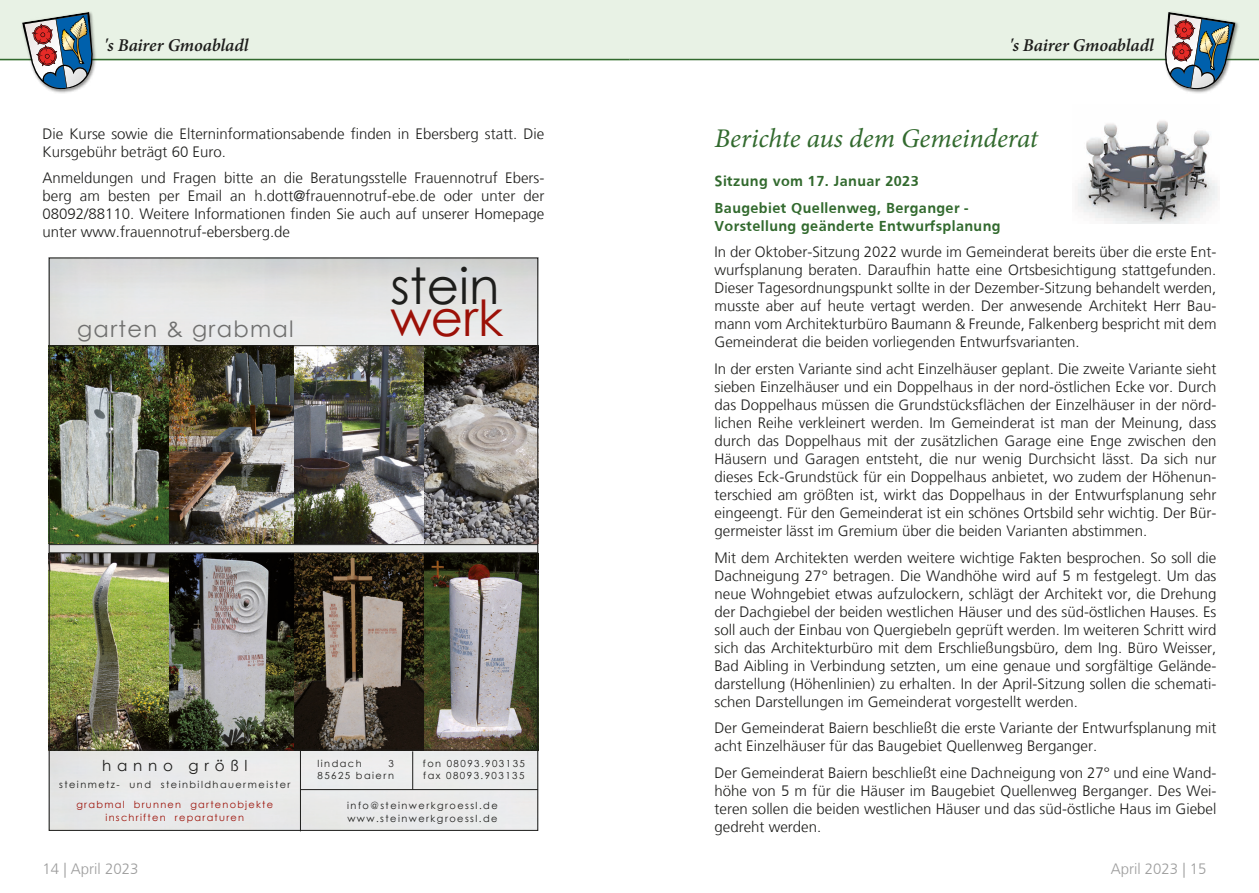
<style>
.page{position:relative;width:1259px;height:893px;background:#fff}
.page>*{position:absolute;margin:0;border:0;box-sizing:border-box;transform-origin:0 0}
.t1{font:49.8px "Century Gothic";color:#1d1d1b}
.t2{font:49.8px "Century Gothic";color:#9c1007}
.t3{font:italic 27px "Minion Pro";letter-spacing:-.005em;color:#326a2e}
.t4{font:22.5px "Century Gothic";letter-spacing:.06em;color:#70706f}
.t5{font:italic 600 18px "Minion Pro";letter-spacing:-.005em;color:#1d1d1b}
.t6{font:15.15px "Century Gothic";letter-spacing:.38em;color:#1d1d1b}
.t7{font:300 15px/18px "Frutiger LT";color:#1d1d1b;text-align:justify}
.t8{font:700 15px/26.5px "Frutiger";letter-spacing:.025em;color:#326a2e}
.t9{font:300 15px "Frutiger LT";color:#9d9d9d}
.t10{font:9.75px/12.6px "Century Gothic";letter-spacing:.15em;color:#1d1d1b}
.t11{font:9.75px/12.6px "Century Gothic";letter-spacing:.13em;color:#9c1007;text-align:center}
</style>
<div class="page">
<div style="left:0;top:0;width:629px;height:61px;background:#e8f2e5"></div>
<div style="left:629px;top:0;width:630px;height:60px;background:#e8f2e5"></div>
<hr style="left:0;top:59px;width:629px;height:1px;background:#326a2e">
<hr style="left:629px;top:59px;width:630px;height:1px;background:#326a2e">
<div style="left:21px;top:11px;width:76px;height:83px;background:#1d1d1b;opacity:.5"></div>
<img style="left:22px;top:12px;width:72px;height:78px">
<div style="left:1163px;top:11px;width:76px;height:83px;background:#1d1d1b;opacity:.5"></div>
<img style="left:1163px;top:12px;width:72px;height:78px">
<img style="left:49px;top:257px;width:489px;height:574px">
<img style="left:1077px;top:121px;width:141px;height:103px">
<p class="t5" style="left:104px;top:33px;width:146px">'s Bairer Gmoabladl</p>
<p class="t5" style="left:1009px;top:33px;width:146px">'s Bairer Gmoabladl</p>
<p class="t7" style="left:43px;top:125px;width:503px">Die Kurse sowie die Elterninformationsabende finden in Ebersberg statt. Die<br>Kursgebühr beträgt 60 Euro.</p>
<p class="t7" style="left:43px;top:169px;width:503px">Anmeldungen und Fragen bitte an die Beratungsstelle Frauennotruf Ebers&shy;berg am besten per Email an h.dott@frauennotruf-ebe.de oder unter der 08092/88110. Weitere Informationen finden Sie auch auf unserer Homepage unter www.frauennotruf-ebersberg.de</p>
<h3 class="t4" style="left:77px;top:315px;width:218px">garten &amp; grabmal</h3>
<h1 class="t1" style="left:390px;top:256px;width:110px">stein</h1>
<h1 class="t2" style="left:390px;top:288px;width:114px">werk</h1>
<p class="t6" style="left:102px;top:756px;width:147px">hanno größl</p>
<p class="t10" style="left:59px;top:778px;width:233px">steinmetz- und steinbildhauermeister</p>
<p class="t11" style="left:76px;top:798px;width:198px">grabmal brunnen gartenobjekte inschriften reparaturen</p>
<p class="t10" style="left:317px;top:757px;width:78px;text-align:right">3<br>85625 baiern</p>
<p class="t10" style="left:423px;top:757px;width:104px">fon 08093.903135 fax 08093.903135</p>
<p class="t10" style="left:347px;top:799px;width:152px">info@steinwerkgroessl.de www.steinwerkgroessl.de</p>
<p class="t10" style="left:317px;top:757px;width:46px">lindach</p>
<h2 class="t3" style="left:714px;top:120px;width:325px">Berichte aus dem Gemeinderat</h2>
<p class="t8" style="left:714px;top:168px;width:255px">Sitzung vom 17. Januar 2023<br>Baugebiet Quellenweg, Berganger -</p>
<p class="t8" style="left:714px;top:212px;width:287px">Vorstellung geänderte Entwurfsplanung</p>
<p class="t7" style="left:714px;top:244px;width:503px">In der Oktober-Sitzung 2022 wurde im Gemeinderat bereits über die erste Ent&shy;wurfsplanung beraten. Daraufhin hatte eine Ortsbesichtigung stattgefunden.<br>Dieser Tagesordnungspunkt sollte in der Dezember-Sitzung behandelt werden, musste aber auf heute vertagt werden. Der anwesende Architekt Herr Bau&shy;mann vom Architekturbüro Baumann &amp; Freunde, Falkenberg bespricht mit dem Gemeinderat die beiden vorliegenden Entwurfsvarianten.</p>
<p class="t7" style="left:714px;top:360px;width:503px">In der ersten Variante sind acht Einzelhäuser geplant. Die zweite Variante sieht sieben Einzelhäuser und ein Doppelhaus in der nord-östlichen Ecke vor. Durch das Doppelhaus müssen die Grundstücksflächen der Einzelhäuser in der nörd&shy;lichen Reihe verkleinert werden. Im Gemeinderat ist man der Meinung, dass durch das Doppelhaus mit der zusätzlichen Garage eine Enge zwischen den Häusern und Garagen entsteht, die nur wenig Durchsicht lässt. Da sich nur dieses Eck-Grundstück für ein Doppelhaus anbietet, wo zudem der Höhenun&shy;terschied am größten ist, wirkt das Doppelhaus in der Entwurfsplanung sehr eingeengt. Für den Gemeinderat ist ein schönes Ortsbild sehr wichtig. Der Bür&shy;germeister lässt im Gremium über die beiden Varianten abstimmen.</p>
<p class="t7" style="left:714px;top:549px;width:503px">Mit dem Architekten werden weitere wichtige Fakten besprochen. So soll die Dachneigung 27° betragen. Die Wandhöhe wird auf 5 m festgelegt. Um das neue Wohngebiet etwas aufzulockern, schlägt der Architekt vor, die Drehung der Dachgiebel der beiden westlichen Häuser und des süd-östlichen Hauses. Es soll auch der Einbau von Quergiebeln geprüft werden. Im weiteren Schritt wird sich das Architekturbüro mit dem Erschließungsbüro, dem Ing. Büro Weisser, Bad Aibling in Verbindung setzten, um eine genaue und sorgfältige Gelände&shy;darstellung (Höhenlinien) zu erhalten. In der April-Sitzung sollen die schemati&shy;schen Darstellungen im Gemeinderat vorgestellt werden.</p>
<p class="t7" style="left:714px;top:719px;width:503px">Der Gemeinderat Baiern beschließt die erste Variante der Entwurfsplanung mit acht Einzelhäuser für das Baugebiet Quellenweg Berganger.</p>
<p class="t7" style="left:714px;top:764px;width:503px">Der Gemeinderat Baiern beschließt eine Dachneigung von 27° und eine Wand&shy;höhe von 5 m für die Häuser im Baugebiet Quellenweg Berganger. Des Wei&shy;teren sollen die beiden westlichen Häuser und das süd-östliche Haus im Giebel gedreht werden.</p>
<p class="t9" style="left:43px;top:861px;width:97px">14 | April 2023</p>
<p class="t9" style="left:1110px;top:861px;width:97px">April 2023 | 15</p>
</div>
